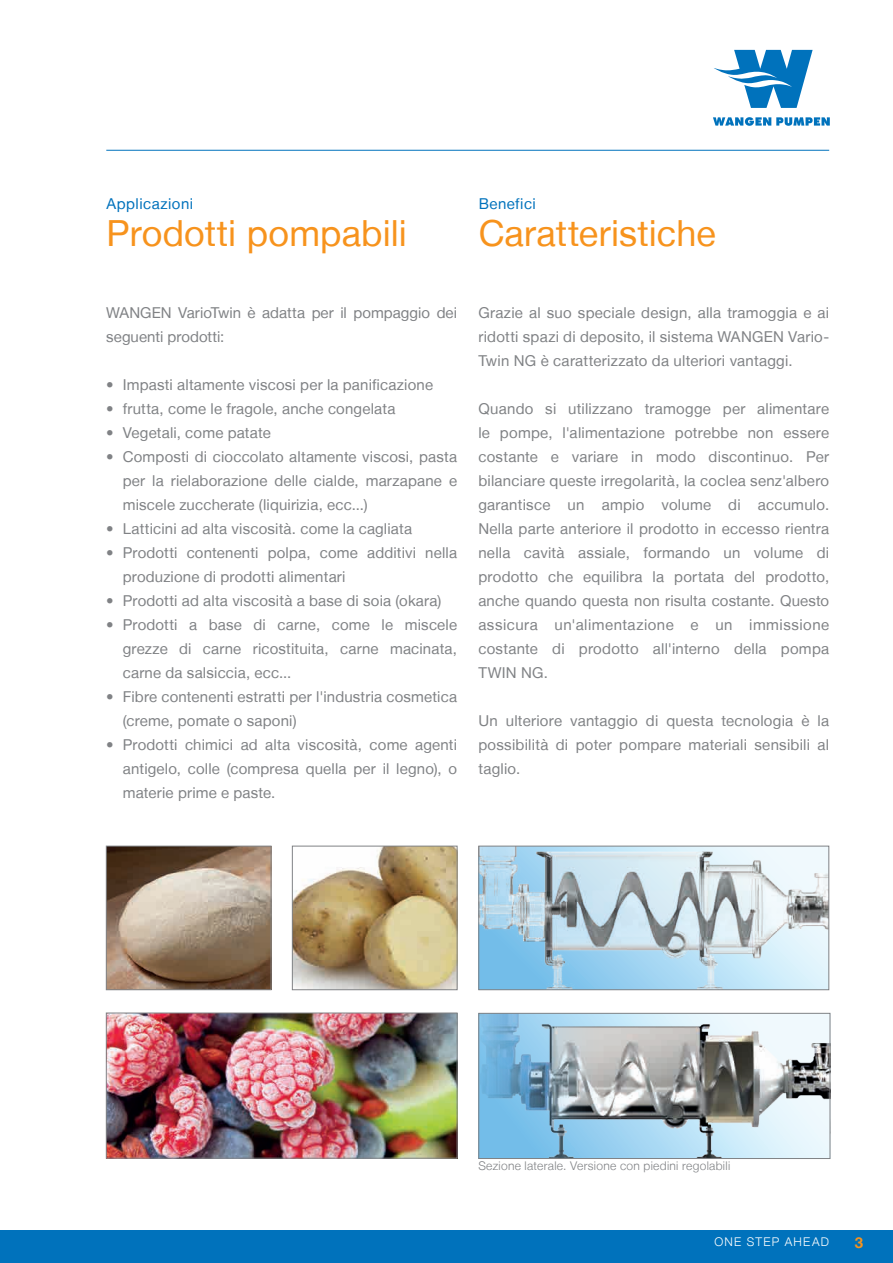
<style>
.page{position:relative;width:893px;height:1263px;background:#fff}
.page>*{position:absolute;margin:0;border:0;box-sizing:border-box;transform-origin:0 0}
.t1{font:36px "Helvetica Neue LT";letter-spacing:.005em;color:#f7931d}
.t2{font:15px/24px "Helvetica Neue LT";letter-spacing:.01em;color:#808285;text-align:justify}
.t3{font:15px "Helvetica Neue LT";letter-spacing:.03em;color:#0072bc}
.t4{font:700 15px "Helvetica Neue LT";color:#f7931d}
.t5{font:300 12px "Helvetica Neue LT";letter-spacing:.025em;color:#808285}
.t6{font:300 12px "Helvetica Neue LT";letter-spacing:.105em;color:#fff}
</style>
<div class="page">
<hr style="left:106px;top:150px;width:723px;height:1px;background:#0072bc">
<svg style="left:713px;top:117px;width:117px;height:9px"></svg>
<svg style="left:714px;top:50px;width:99px;height:58px"></svg>
<div style="left:0;top:1230px;width:893px;height:33px;background:#0072bc"></div>
<img style="left:108px;top:1015px;width:347px;height:141px">
<div style="left:106px;top:1013px;width:351px;height:145px;border:1px solid #808285"></div>
<img style="left:108px;top:848px;width:161px;height:140px">
<div style="left:106px;top:846px;width:165px;height:144px;border:1px solid #808285"></div>
<img style="left:480px;top:848px;width:347px;height:140px">
<div style="left:478px;top:846px;width:351px;height:144px;border:1px solid #808285"></div>
<img style="left:294px;top:848px;width:161px;height:140px">
<div style="left:292px;top:846px;width:165px;height:144px;border:1px solid #808285"></div>
<img style="left:480px;top:1015px;width:348px;height:142px">
<div style="left:478px;top:1013px;width:352px;height:146px;border:1px solid #808285"></div>
<p class="t3" style="left:107px;top:194px;width:88px">Applicazioni</p>
<p class="t3" style="left:479px;top:194px;width:59px">Benefici</p>
<h1 class="t1" style="left:107px;top:212px;width:302px">Prodotti pompabili</h1>
<h1 class="t1" style="left:479px;top:212px;width:239px">Caratteristiche</h1>
<p class="t2" style="left:106px;top:300px;width:352px">WANGEN VarioTwin è adatta per il pompaggio dei seguenti prodotti:</p>
<p class="t2" style="left:106px;top:372px;width:328px">• Impasti altamente viscosi per la panificazione</p>
<p class="t2" style="left:106px;top:396px;width:291px">• frutta, come le fragole, anche congelata</p>
<p class="t2" style="left:106px;top:420px;width:166px">• Vegetali, come patate</p>
<p class="t2" style="left:123px;top:444px;width:336px;text-indent:-16px">• Composti di cioccolato altamente viscosi, pasta per la rielaborazione delle cialde, marzapane e miscele zuccherate (liquirizia, ecc...)</p>
<p class="t2" style="left:106px;top:516px;width:307px">• Latticini ad alta viscosità. come la cagliata</p>
<p class="t2" style="left:123px;top:540px;width:336px;text-indent:-16px">• Prodotti contenenti polpa, come additivi nella produzione di prodotti alimentari</p>
<p class="t2" style="left:106px;top:588px;width:337px">• Prodotti ad alta viscosità a base di soia (okara)</p>
<p class="t2" style="left:123px;top:612px;width:336px;text-indent:-16px">• Prodotti a base di carne, come le miscele grezze di carne ricostituita, carne macinata, carne da salsiccia, ecc...</p>
<p class="t2" style="left:123px;top:684px;width:336px;text-indent:-16px">• Fibre contenenti estratti per l'industria cosmetica (creme, pomate o saponi)</p>
<p class="t2" style="left:123px;top:732px;width:336px;text-indent:-16px">• Prodotti chimici ad alta viscosità, come agenti antigelo, colle (compresa quella per il legno), o materie prime e paste.</p>
<p class="t2" style="left:478px;top:300px;width:352px">Grazie al suo speciale design, alla tramoggia e ai ridotti spazi di deposito, il sistema WANGEN Vario-Twin NG è caratterizzato da ulteriori vantaggi.</p>
<p class="t2" style="left:478px;top:396px;width:352px">Quando si utilizzano tramogge per alimentare le pompe, l'alimentazione potrebbe non essere costante e variare in modo discontinuo. Per bilanciare queste irregolarità, la coclea senz'albero garantisce un ampio volume di accumulo.<br>Nella parte anteriore il prodotto in eccesso rientra nella cavità assiale, formando un volume di prodotto che equilibra la portata del prodotto, anche quando questa non risulta costante. Questo assicura un'alimentazione e un immissione costante di prodotto all'interno della pompa TWIN NG.</p>
<p class="t2" style="left:478px;top:708px;width:352px">Un ulteriore vantaggio di questa tecnologia è la possibilità di poter pompare materiali sensibili al taglio.</p>
<p class="t5" style="left:478px;top:1159px;width:253px">Sezione laterale. Versione con piedini regolabili</p>
<p class="t6" style="left:714px;top:1235px;width:116px">ONE STEP AHEAD</p>
<p class="t4" style="left:855px;top:1233px;width:10px">3</p>
</div>
